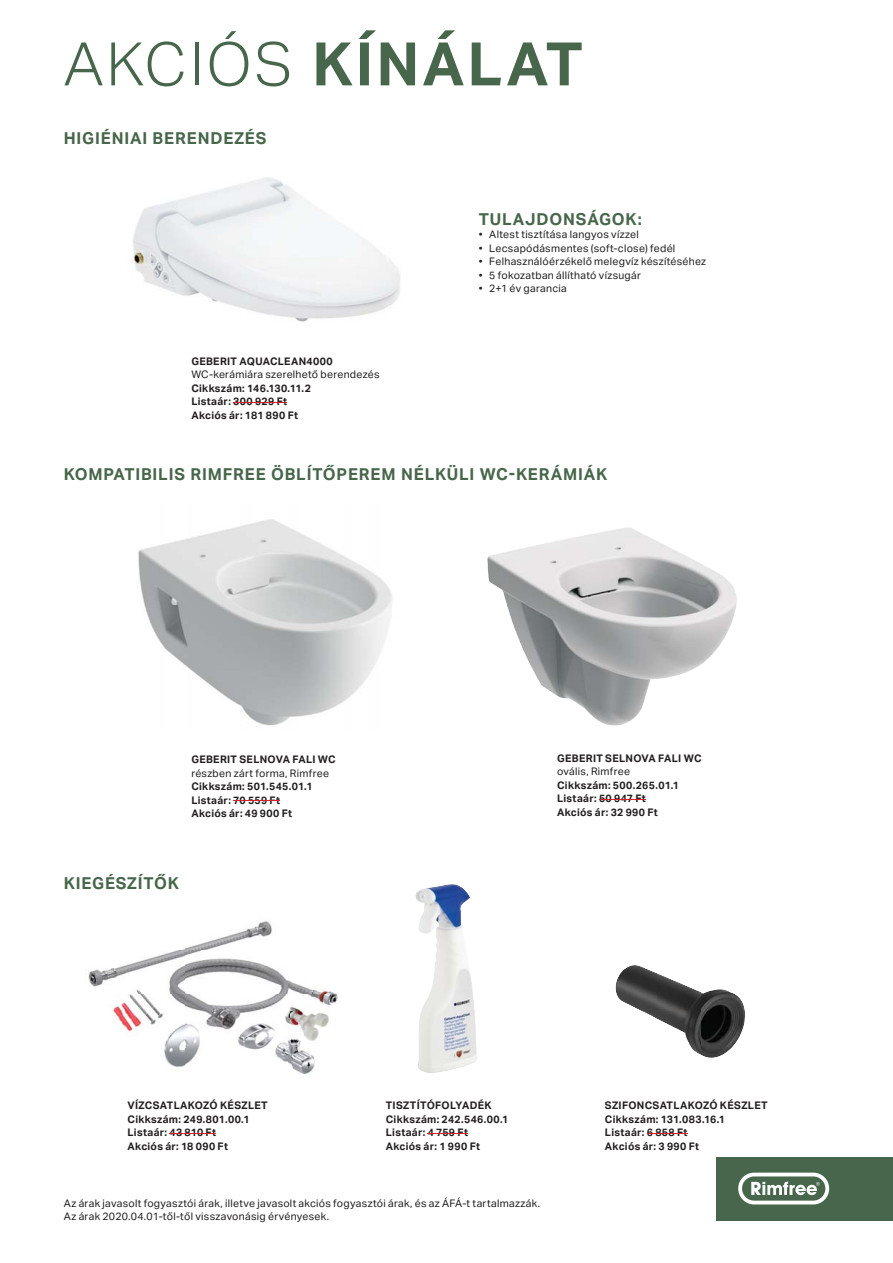
<style>
.page{position:relative;width:893px;height:1263px;background:#fff}
.page>*{position:absolute;margin:0;border:0;box-sizing:border-box;transform-origin:0 0}
.t1{font:700 60px "Aktiv Grotesk Geberit";letter-spacing:.05em;color:#47664b}
.t2{font:700 16.5px "Aktiv Grotesk Geberit";letter-spacing:.05em;color:#47664b}
.t3{font:700 10.5px/13.5px "Aktiv Grotesk Geberit";letter-spacing:.03em;color:#231f20}
.t4{font:10.5px/13.5px "Aktiv Grotesk Geberit";letter-spacing:.03em;color:#231f20}
.s1{font-weight:300}
</style>
<div class="page">
<img style="left:133px;top:177px;width:267px;height:145px">
<hr style="left:599px;top:799px;width:47px;height:1px;background:#da2128">
<img style="left:138px;top:519px;width:254px;height:207px">
<img style="left:88px;top:921px;width:250px;height:153px">
<img style="left:415px;top:884px;width:63px;height:189px">
<img style="left:615px;top:965px;width:43px;height:46px">
<img style="left:658px;top:974px;width:43px;height:81px">
<img style="left:701px;top:989px;width:44px;height:69px">
<img style="left:642px;top:1011px;width:16px;height:8px">
<img style="left:487px;top:527px;width:250px;height:199px">
<hr style="left:233px;top:402px;width:54px;height:1px;background:#da2128">
<hr style="left:233px;top:801px;width:47px;height:1px;background:#da2128">
<hr style="left:169px;top:1133px;width:47px;height:1px;background:#da2128">
<hr style="left:428px;top:1133px;width:40px;height:1px;background:#da2128">
<hr style="left:647px;top:1133px;width:40px;height:1px;background:#da2128">
<div style="left:717px;top:1157px;width:176px;height:63px;background:#47664b"></div>
<svg style="left:738px;top:1172px;width:91px;height:32px"></svg>
<h1 class="t1" style="left:64px;top:31px;width:520px"><span class="s1">AKCIÓS</span> KÍNÁLAT</h1>
<h2 class="t2" style="left:64px;top:129px;width:204px">HIGIÉNIAI BERENDEZÉS</h2>
<p class="t3" style="left:191px;top:354px;width:143px">GEBERIT AQUACLEAN4000</p>
<p class="t4" style="left:191px;top:368px;width:190px">WC-kerámiára szerelhető berendezés</p>
<p class="t3" style="left:191px;top:381px;width:121px">Cikkszám: 146.130.11.2<br>Listaár: 300 929 Ft<br>Akciós ár: 181 890 Ft</p>
<h2 class="t2" style="left:479px;top:210px;width:165px">TULAJDONSÁGOK:</h2>
<p class="t4" style="left:479px;top:228px;width:162px">• Altest tisztítása langyos vízzel</p>
<p class="t4" style="left:479px;top:241px;width:198px">• Lecsapódásmentes (soft-close) fedél</p>
<p class="t4" style="left:479px;top:255px;width:229px">• Felhasználóérzékelő melegvíz készítéséhez</p>
<p class="t4" style="left:479px;top:268px;width:164px">• 5 fokozatban állítható vízsugár</p>
<p class="t4" style="left:479px;top:282px;width:90px">• 2+1 év garancia</p>
<h2 class="t2" style="left:64px;top:465px;width:545px">KOMPATIBILIS RIMFREE ÖBLÍTŐPEREM NÉLKÜLI WC-KERÁMIÁK</h2>
<p class="t3" style="left:191px;top:753px;width:146px">GEBERIT SELNOVA FALI WC</p>
<p class="t4" style="left:191px;top:767px;width:139px">részben zárt forma, Rimfree</p>
<p class="t3" style="left:191px;top:780px;width:123px">Cikkszám: 501.545.01.1<br>Listaár: 70 559 Ft<br>Akciós ár: 49 900 Ft</p>
<h2 class="t2" style="left:64px;top:873px;width:117px">KIEGÉSZÍTŐK</h2>
<p class="t3" style="left:557px;top:751px;width:146px">GEBERIT SELNOVA FALI WC</p>
<p class="t4" style="left:557px;top:765px;width:74px">ovális, Rimfree</p>
<p class="t3" style="left:557px;top:778px;width:124px">Cikkszám: 500.265.01.1<br>Listaár: 50 947 Ft<br>Akciós ár: 32 990 Ft</p>
<p class="t3" style="left:128px;top:1099px;width:142px">VÍZCSATLAKOZÓ KÉSZLET<br>Cikkszám: 249.801.00.1<br>Listaár: 43 810 Ft<br>Akciós ár: 18 090 Ft</p>
<p class="t3" style="left:386px;top:1099px;width:124px">TISZTÍTÓFOLYADÉK<br>Cikkszám: 242.546.00.1<br>Listaár: 4 759 Ft<br>Akciós ár: 1 990 Ft</p>
<p class="t3" style="left:605px;top:1099px;width:164px">SZIFONCSATLAKOZÓ KÉSZLET<br>Cikkszám: 131.083.16.1<br>Listaár: 6 858 Ft<br>Akciós ár: 3 990 Ft</p>
<p class="t4" style="left:64px;top:1196px;width:478px">Az árak javasolt fogyasztói árak, illetve javasolt akciós fogyasztói árak, és az ÁFÁ-t tartalmazzák.<br>Az árak 2020.04.01-től-től visszavonásig érvényesek.</p>
</div>
